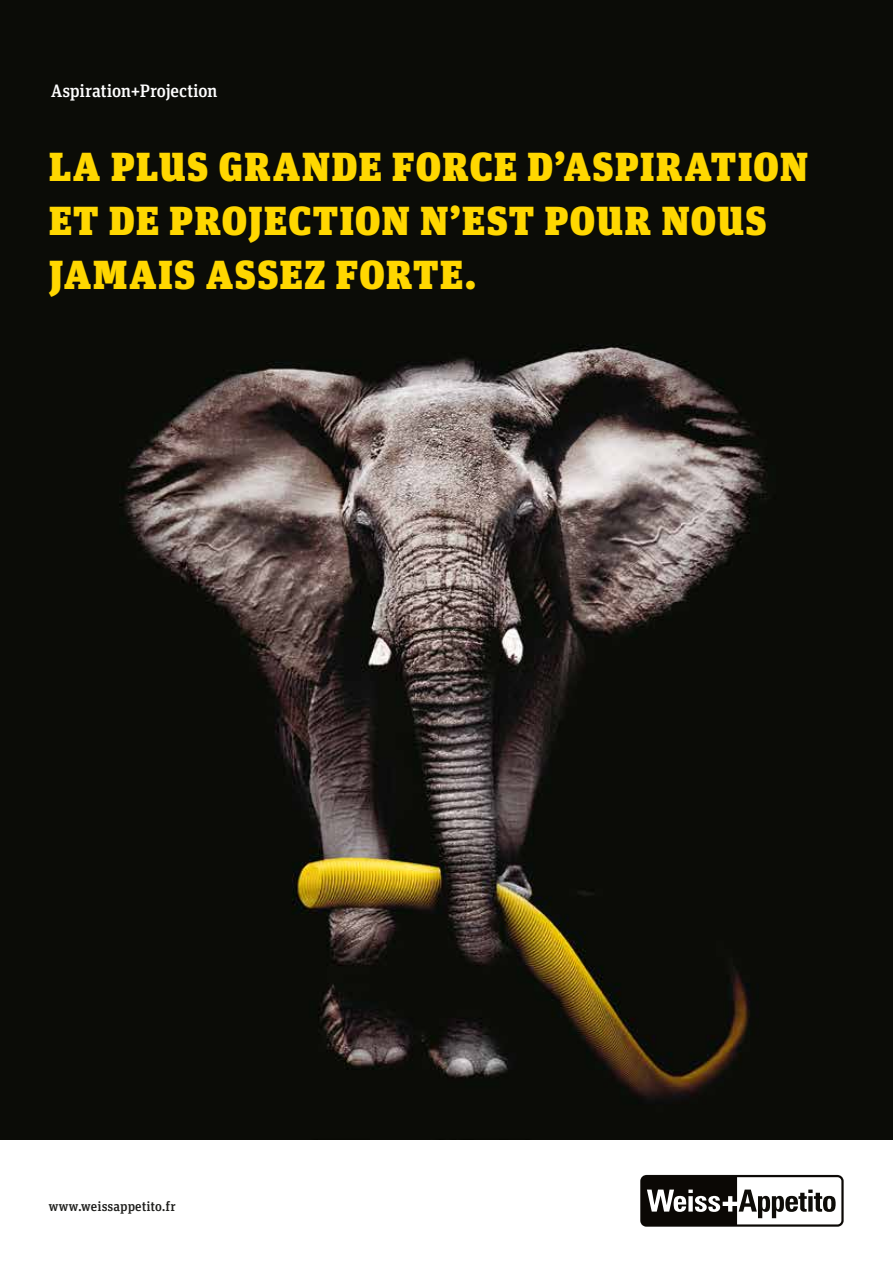
<style>
.page{position:relative;width:893px;height:1263px;background:#fff}
.page>*{position:absolute;margin:0;border:0;box-sizing:border-box;transform-origin:0 0}
.t1{font:900 40.5px/54px "Unit Slab OT";letter-spacing:.04em;color:#ffd700}
.t2{font:500 18px "Unit Slab OT";letter-spacing:-.01em;color:#fff}
.t3{font:500 13.5px "Unit Slab OT";letter-spacing:.01em;color:#1d1d1b}
</style>
<div class="page">
<img style="left:0;top:0;width:893px;height:1139px">
<svg style="left:640px;top:1175px;width:204px;height:52px"></svg>
<p class="t2" style="left:51px;top:84px;width:168px">Aspiration+Projection</p>
<p class="t1" style="left:49px;top:138px;width:760px">LA PLUS GRANDE FORCE D’ASPIRATION<br>ET DE PROJECTION N’EST POUR NOUS<br>JAMAIS ASSEZ FORTE.</p>
<p class="t3" style="left:49px;top:1201px;width:128px">www.weissappetito.fr</p>
</div>
